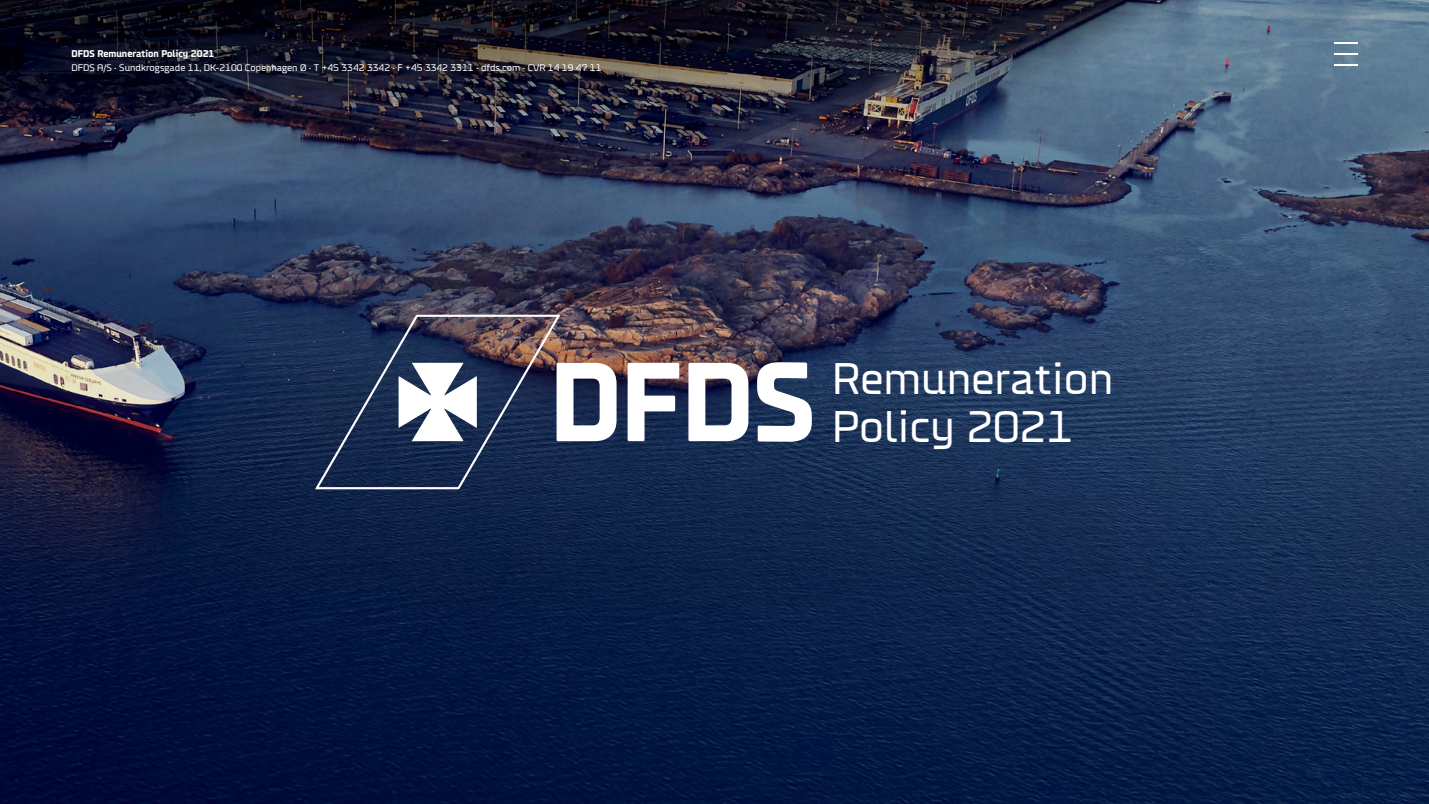
<style>
.page{position:relative;width:1429px;height:804px;background:#fff}
.page>*{position:absolute;margin:0;border:0;box-sizing:border-box;transform-origin:0 0}
.t1{font:45px/48px "DFDS";color:#fff}
.t2{font:9.75px "DFDS";color:#fff}
.t3{font:700 9.75px "DFDS";color:#fff}
</style>
<div class="page">
<img style="left:0;top:0;width:1429px;height:804px">
<svg style="left:315px;top:315px;width:497px;height:174px"></svg>
<hr style="left:1333px;top:64px;width:24px;height:2px;background:#fff">
<hr style="left:1333px;top:53px;width:24px;height:2px;background:#fff">
<hr style="left:1333px;top:42px;width:24px;height:2px;background:#fff">
<p class="t3" style="left:71px;top:46px;width:145px">DFDS Remuneration Policy 2021</p>
<p class="t2" style="left:71px;top:60px;width:531px">DFDS A/S · Sundkrogsgade 11, DK-2100 Copenhagen Ø · T +45 3342 3342 · F +45 3342 3311 · dfds.com · CVR 14 19 47 11</p>
<h1 class="t1" style="left:832px;top:351px;width:283px">Remuneration<br>Policy 2021</h1>
</div>
